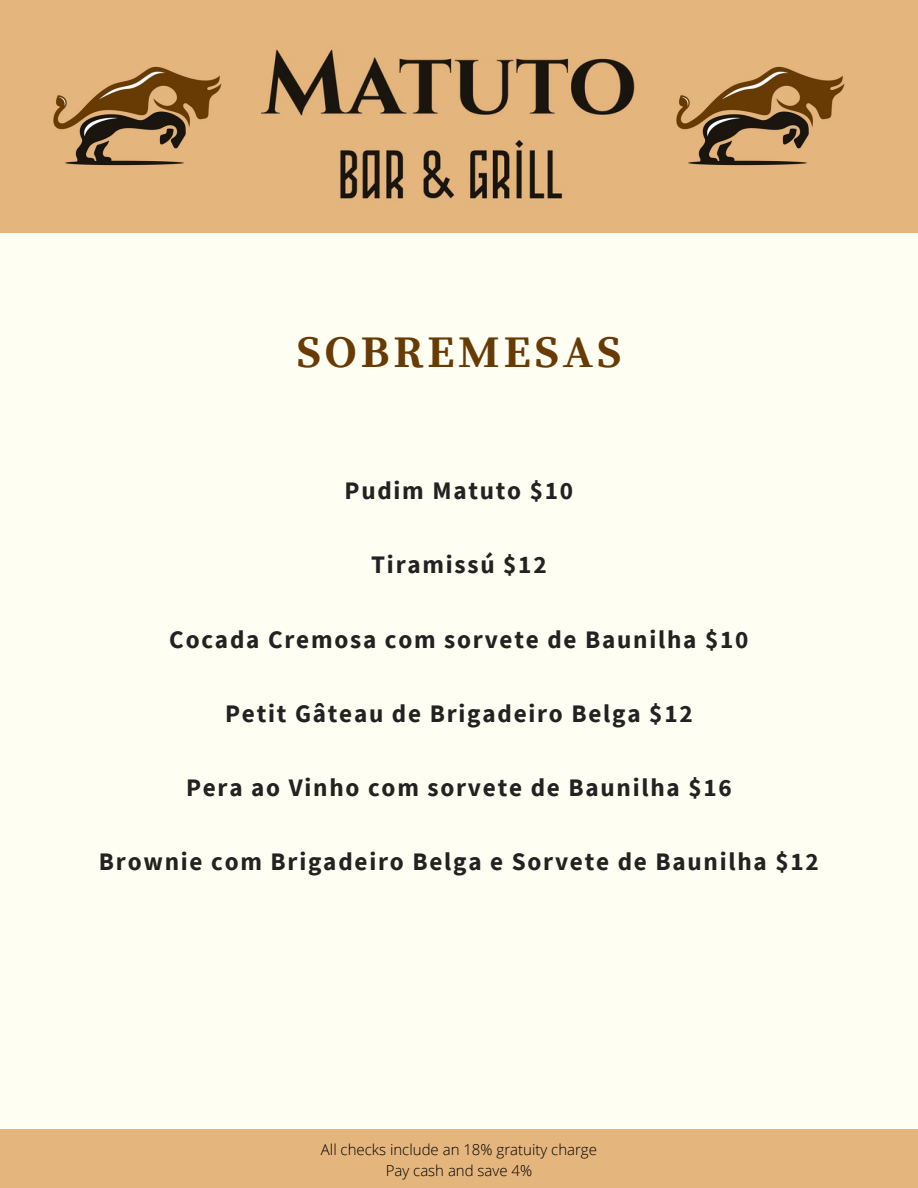
<style>
.page{position:relative;width:918px;height:1188px;background:#fffef2}
.page>*{position:absolute;margin:0;border:0;box-sizing:border-box;transform-origin:0 0}
.t1{font:700 45px "Source Serif Pro";letter-spacing:.09em;color:#683b05}
.t2{font:700 25.2px "Source Sans Pro";letter-spacing:.07em;color:#222}
.t3{font:300 15px/20.2px "Open Sans";color:#000;text-align:center}
</style>
<div class="page">
<div style="left:0;top:0;width:918px;height:232px;background:#e4b57d"></div>
<img style="left:261px;top:49px;width:376px;height:184px">
<img style="left:676px;top:66px;width:168px;height:100px">
<img style="left:54px;top:66px;width:168px;height:100px">
<div style="left:0;top:1130px;width:918px;height:58px;background:#e4b57d"></div>
<h1 class="t1" style="left:297px;top:326px;width:326px">SOBREMESAS</h1>
<p class="t2" style="left:345px;top:474px;width:230px">Pudim Matuto $10</p>
<p class="t2" style="left:371px;top:548px;width:177px">Tiramissú $12</p>
<p class="t2" style="left:169px;top:623px;width:581px">Cocada Cremosa com sorvete de Baunilha $10</p>
<p class="t2" style="left:225px;top:697px;width:469px">Petit Gâteau de Brigadeiro Belga $12</p>
<p class="t2" style="left:186px;top:771px;width:547px">Pera ao Vinho com sorvete de Baunilha $16</p>
<p class="t2" style="left:99px;top:845px;width:721px">Brownie com Brigadeiro Belga e Sorvete de Baunilha $12</p>
<p class="t3" style="left:321px;top:1139px;width:278px">All checks include an 18% gratuity charge<br>Pay cash and save 4%</p>
</div>
